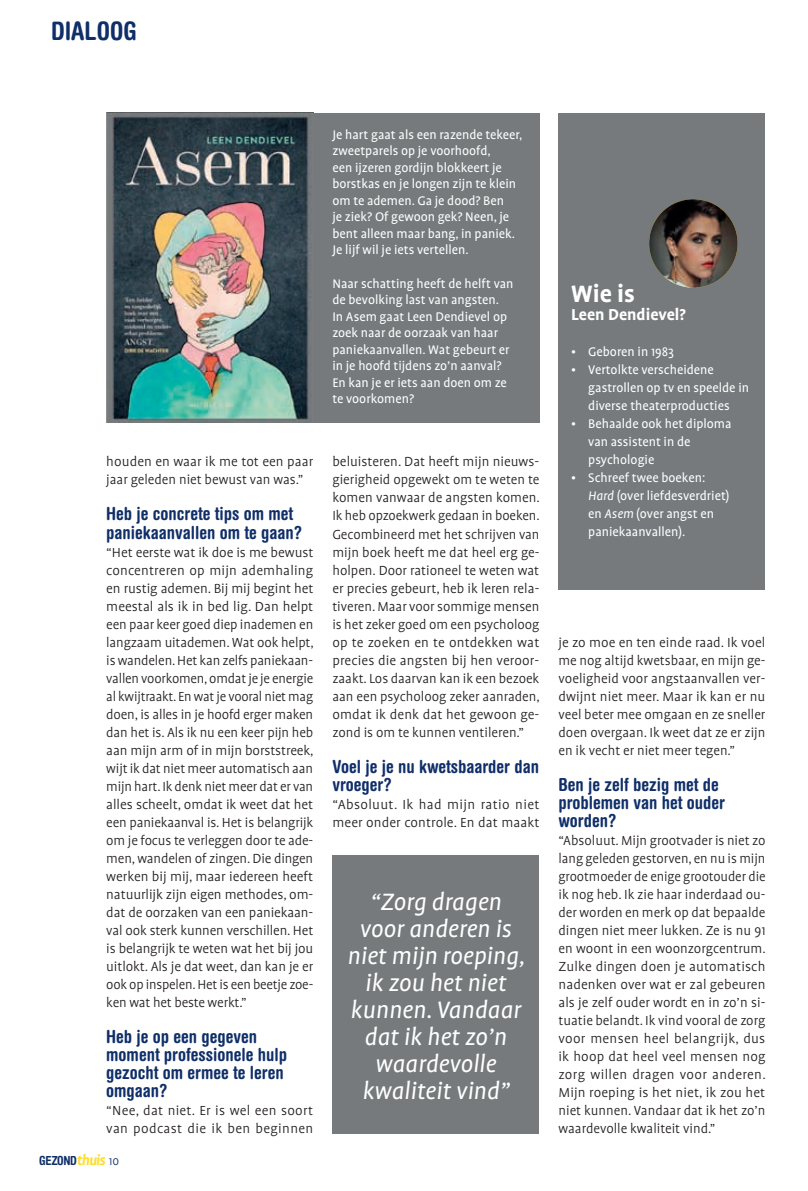
<style>
.page{position:relative;width:808px;height:1191px;background:#fff}
.page>*{position:absolute;margin:0;border:0;box-sizing:border-box;transform-origin:0 0}
.t1{font:italic 27px/27px "Profile Pro";color:#fff;text-align:center}
.t2{font:700 27px "Profile Pro";color:#fff}
.t3{font:700 condensed 25.5px "Helvetica Rounded LT Std";color:#102f69}
.t4{font:700 condensed 18px/18px "Helvetica Rounded LT Std";color:#102f69}
.t5{font:700 18px "Profile Pro";color:#fff}
.t6{font:300 15px/18px "Profile Pro";color:#231f20;text-align:justify}
.t7{font:300 15px/18px "Profile Pro";letter-spacing:.02em;color:#231f20}
.t8{font:14.25px/16.5px "Profile Pro";color:#fff}
.t9{font:700 condensed 12.45px "Helvetica Rounded LT Std";letter-spacing:-.02em;color:#102f69}
.s1{font-family:"Profile Pro";font-style:italic;font-stretch:normal;font-size:16.05px;color:#ffdd2b}
.s2{font-family:"Profile Pro";font-weight:300;font-stretch:normal;font-size:13.2px}
.s3{font-style:italic}
</style>
<div class="page">
<div style="left:558px;top:113px;width:207px;height:477px;background:#767a7c"></div>
<img style="left:649px;top:199px;width:89px;height:89px;border-radius:44px">
<div style="left:332px;top:855px;width:207px;height:278px;background:#767a7c"></div>
<img style="left:106px;top:113px;width:207px;height:310px">
<div style="left:313px;top:113px;width:226px;height:310px;background:#767a7c"></div>
<h2 class="t3" style="left:51px;top:15px;width:87px">DIALOOG</h2>
<p class="t8" style="left:332px;top:127px;width:192px">Je hart gaat als een razende tekeer, zweetparels op je voorhoofd,<br>een ijzeren gordijn blokkeert je borstkas en je longen zijn te klein om te ademen. Ga je dood? Ben<br>je ziek? Of gewoon gek? Neen, je bent alleen maar bang, in paniek.<br>Je lijf wil je iets vertellen.</p>
<p class="t8" style="left:332px;top:275px;width:183px">Naar schatting heeft de helft van de bevolking last van angsten.<br>In Asem gaat Leen Dendievel op zoek naar de oorzaak van haar paniekaanvallen. Wat gebeurt er in je hoofd tijdens zo’n aanval?<br>En kan je er iets aan doen om ze te voorkomen?</p>
<p class="t6" style="left:106px;top:453px;width:209px">houden en waar ik me tot een paar jaar geleden niet bewust van was.”</p>
<p class="t4" style="left:106px;top:505px;width:198px">Heb je concrete tips om met paniekaanvallen om te gaan?</p>
<p class="t6" style="left:106px;top:543px;width:209px">“Het eerste wat ik doe is me bewust concentreren op mijn ademhaling en rustig ademen. Bij mij begint het meestal als ik in bed lig. Dan helpt een paar keer goed diep inademen en langzaam uitademen. Wat ook helpt, is wandelen. Het kan zelfs paniekaan&shy;vallen voorkomen, omdat je je energie al kwijtraakt. En wat je vooral niet mag doen, is alles in je hoofd erger maken dan het is. Als ik nu een keer pijn heb aan mijn arm of in mijn borststreek, wijt ik dat niet meer automatisch aan mijn hart. Ik denk niet meer dat er van alles scheelt, omdat ik weet dat het een paniekaanval is. Het is belangrijk om je focus te verleggen door te ade&shy;men, wandelen of zingen. Die dingen werken bij mij, maar iedereen heeft natuurlijk zijn eigen methodes, om&shy;dat de oorzaken van een paniekaan&shy;val ook sterk kunnen verschillen. Het is belangrijk te weten wat het bij jou uitlokt. Als je dat weet, dan kan je er ook op inspelen. Het is een beetje zoe&shy;ken wat het beste werkt.”</p>
<p class="t4" style="left:106px;top:1027px;width:182px">Heb je op een gegeven moment professionele hulp gezocht om ermee te leren omgaan?</p>
<p class="t7" style="left:106px;top:1101px;width:208px">“Nee, dat niet. Er is wel een soort van podcast die ik ben beginnen</p>
<p class="t9" style="left:39px;top:1153px;width:82px">GEZOND<span class="s1">thuis</span> <span class="s2">10</span></p>
<p class="t6" style="left:332px;top:453px;width:209px">beluisteren. Dat heeft mijn nieuws&shy;gierigheid opgewekt om te weten te komen vanwaar de angsten komen.<br>Ik heb opzoekwerk gedaan in boeken.<br>Gecombineerd met het schrijven van mijn boek heeft me dat heel erg ge&shy;holpen. Door rationeel te weten wat er precies gebeurt, heb ik leren rela&shy;tiveren. Maar voor sommige mensen is het zeker goed om een psycholoog op te zoeken en te ontdekken wat precies die angsten bij hen veroor&shy;zaakt. Los daarvan kan ik een bezoek aan een psycholoog zeker aanraden, omdat ik denk dat het gewoon ge&shy;zond is om te kunnen ventileren.”</p>
<p class="t4" style="left:332px;top:757px;width:208px">Voel je je nu kwetsbaarder dan vroeger?</p>
<p class="t6" style="left:332px;top:795px;width:209px">“Absoluut. Ik had mijn ratio niet meer onder controle. En dat maakt</p>
<h1 class="t1" style="left:347px;top:889px;width:179px">“Zorg dragen voor anderen is niet mijn roeping, ik zou het niet kunnen. Vandaar dat ik het zo’n waardevolle kwaliteit vind”</h1>
<h1 class="t2" style="left:571px;top:278px;width:65px">Wie is</h1>
<p class="t5" style="left:571px;top:304px;width:116px">Leen Dendievel?</p>
<p class="t8" style="left:571px;top:344px;width:104px">• Geboren in 1983</p>
<p class="t8" style="left:588px;top:361px;width:162px;line-height:18px;text-indent:-17px">• Vertolkte verscheidene gastrollen op tv en speelde in diverse theaterproducties</p>
<p class="t8" style="left:588px;top:415px;width:145px;line-height:18px;text-indent:-17px">• Behaalde ook het diploma van assistent in de psychologie</p>
<p class="t8" style="left:588px;top:469px;width:143px;line-height:18px;text-indent:-17px">• Schreef twee boeken:<br><span class="s3">Hard</span> (over liefdesverdriet) en <span class="s3">Asem</span> (over angst en paniekaanvallen).</p>
<p class="t6" style="left:558px;top:633px;width:208px">je zo moe en ten einde raad. Ik voel me nog altijd kwetsbaar, en mijn ge&shy;voeligheid voor angstaanvallen ver&shy;dwijnt niet meer. Maar ik kan er nu veel beter mee omgaan en ze sneller doen overgaan. Ik weet dat ze er zijn en ik vecht er niet meer tegen.”</p>
<p class="t4" style="left:558px;top:775px;width:168px">Ben je zelf bezig met de problemen van het ouder worden?</p>
<p class="t6" style="left:558px;top:831px;width:209px">“Absoluut. Mijn grootvader is niet zo lang geleden gestorven, en nu is mijn grootmoeder de enige grootouder die ik nog heb. Ik zie haar inderdaad ou&shy;der worden en merk op dat bepaalde dingen niet meer lukken. Ze is nu 91 en woont in een woonzorgcentrum.<br>Zulke dingen doen je automatisch nadenken over wat er zal gebeuren als je zelf ouder wordt en in zo’n si&shy;tuatie belandt. Ik vind vooral de zorg voor mensen heel belangrijk, dus ik hoop dat heel veel mensen nog zorg willen dragen voor anderen.<br>Mijn roeping is het niet, ik zou het niet kunnen. Vandaar dat ik het zo’n waardevolle kwaliteit vind.”</p>
</div>
